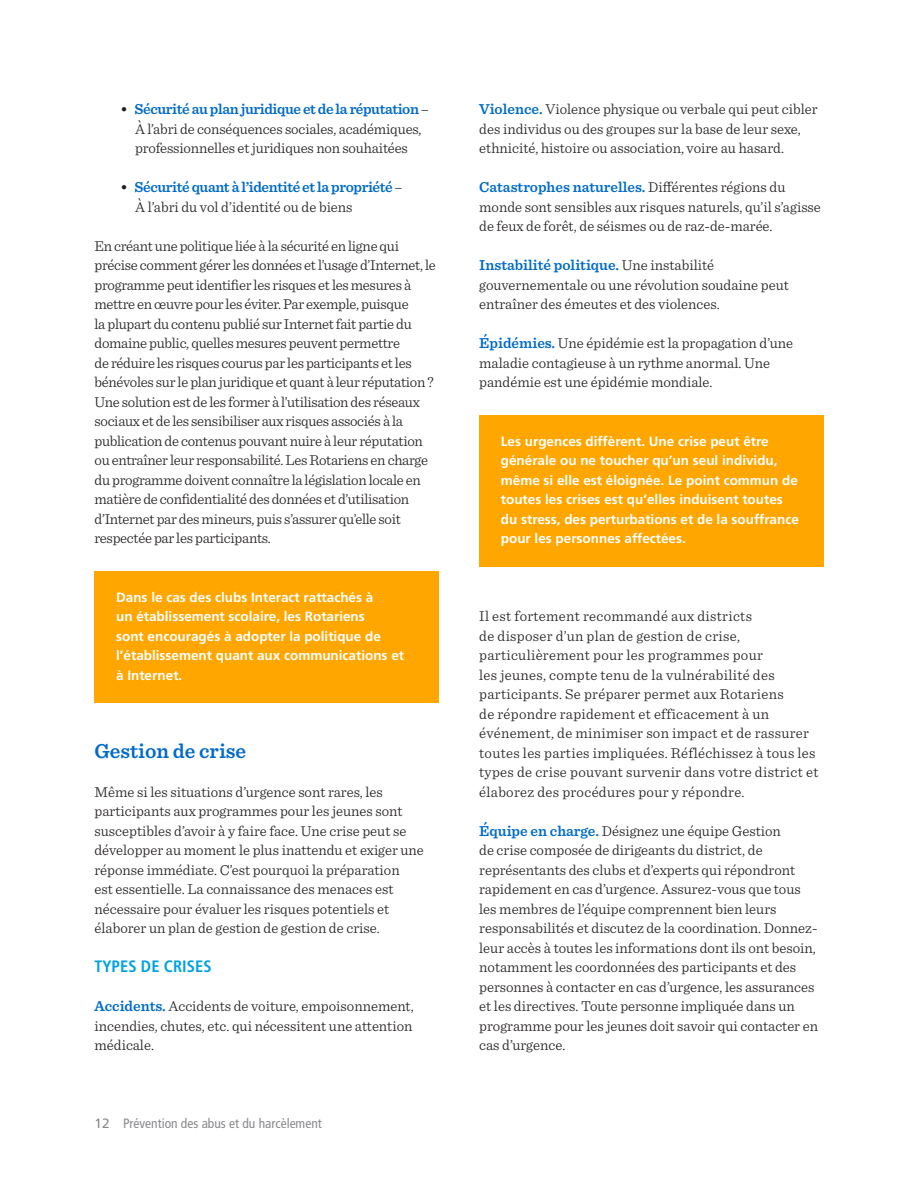
<style>
.page{position:relative;width:918px;height:1188px;background:#fff}
.page>*{position:absolute;margin:0;border:0;box-sizing:border-box;transform-origin:0 0}
.HEAD_B_after_yellow{font:600 21px "Sentinel";color:#006bc8}
.HEAD_C{font:700 condensed 16.5px "Frutiger LT Std";color:#00a3e0}
.body_text{font:300 15px/19.5px "Sentinel";color:#231f20}
.body_text-2{font:300 15px/19.5px "Sentinel";letter-spacing:-.02em;color:#231f20}
.body_text-3{font:300 15px/19.5px "Sentinel";letter-spacing:.02em;color:#231f20}
.t1{font:600 15px/19.5px "Sentinel";letter-spacing:-.025em;color:#006bc8}
.pullout_yellow_box_t{font:700 13.5px/19.5px "Frutiger LT Std";color:#fff}
.t2{font:condensed 13.5px "Frutiger LT Std";color:#8a8a8e}
.s1{font-weight:600}
.s2{font-weight:600;color:#006bc8}
.s3{color:#231f20}
.s4{font-weight:300;color:#231f20}
.s5{font-stretch:normal}
</style>
<div class="page">
<div style="left:94px;top:571px;width:345px;height:132px;background:#ffa700"></div>
<div style="left:479px;top:415px;width:345px;height:152px;background:#ffa700"></div>
<p class="body_text" style="left:120px;top:98px;width:310px;text-align:center"><span class="s1">•</span> <span class="s2">Sécurité au plan juridique et de la réputation</span> –<br>À l’abri de conséquences sociales, académiques, professionnelles et juridiques non souhaitées</p>
<p class="t1" style="left:135px;top:176px;width:269px;text-indent:-15px"><span class="s3">•</span> Sécurité quant à l’identité et la propriété <span class="s4">–<br>À l’abri du vol d’identité ou de biens</span></p>
<p class="body_text-2" style="left:94px;top:235px;width:343px">En créant une politique liée à la sécurité en ligne qui précise comment gérer les données et l’usage d’Internet, le programme peut identifier les risques et les mesures à mettre en œuvre pour les éviter. Par exemple, puisque<br>la plupart du contenu publié sur Internet fait partie du domaine public, quelles mesures peuvent permettre<br>de réduire les risques courus par les participants et les bénévoles sur le plan juridique et quant à leur réputation ?<br>Une solution est de les former à l’utilisation des réseaux sociaux et de les sensibiliser aux risques associés à la publication de contenus pouvant nuire à leur réputation ou entraîner leur responsabilité. Les Rotariens en charge du programme doivent connaître la législation locale en matière de confidentialité des données et d’utilisation d’Internet par des mineurs, puis s’assurer qu’elle soit respectée par les participants.</p>
<p class="pullout_yellow_box_t" style="left:116px;top:587px;width:290px">Dans le cas des clubs Interact rattachés à<br>un établissement scolaire, les Rotariens<br>sont encouragés à adopter la politique de l’établissement quant aux communications et à Internet.</p>
<p class="HEAD_B_after_yellow" style="left:94px;top:734px;width:153px">Gestion de crise</p>
<p class="body_text" style="left:94px;top:781px;width:331px">Même si les situations d’urgence sont rares, les participants aux programmes pour les jeunes sont susceptibles d’avoir à y faire face. Une crise peut se développer au moment le plus inattendu et exiger une réponse immédiate. C’est pourquoi la préparation<br>est essentielle. La connaissance des menaces est nécessaire pour évaluer les risques potentiels et élaborer un plan de gestion de gestion de crise.</p>
<p class="HEAD_C" style="left:94px;top:956px;width:119px">TYPES DE CRISES</p>
<p class="body_text" style="left:94px;top:995px;width:321px;text-align:justify"><span class="s2">Accidents.</span> Accidents de voiture, empoisonnement, incendies, chutes, etc. qui nécessitent une attention médicale.</p>
<p class="t2" style="left:94px;top:1115px;width:229px"><span class="s5">12</span> Prévention des abus et du harcèlement</p>
<p class="body_text" style="left:479px;top:98px;width:340px"><span class="s2">Violence.</span> Violence physique ou verbale qui peut cibler des individus ou des groupes sur la base de leur sexe, ethnicité, histoire ou association, voire au hasard.</p>
<p class="body_text" style="left:479px;top:176px;width:343px"><span class="s2">Catastrophes naturelles.</span> Différentes régions du monde sont sensibles aux risques naturels, qu’il s’agisse de feux de forêt, de séismes ou de raz-de-marée.</p>
<p class="body_text" style="left:479px;top:254px;width:311px"><span class="s2">Instabilité politique.</span> Une instabilité gouvernementale ou une révolution soudaine peut entraîner des émeutes et des violences.</p>
<p class="body_text" style="left:479px;top:332px;width:315px"><span class="s2">Épidémies.</span> Une épidémie est la propagation d’une maladie contagieuse à un rythme anormal. Une pandémie est une épidémie mondiale.</p>
<p class="pullout_yellow_box_t" style="left:501px;top:431px;width:300px">Les urgences diffèrent. Une crise peut être générale ou ne toucher qu’un seul individu, même si elle est éloignée. Le point commun de toutes les crises est qu’elles induisent toutes du stress, des perturbations et de la souffrance pour les personnes affectées.</p>
<p class="body_text-3" style="left:479px;top:605px;width:341px">Il est fortement recommandé aux districts<br>de disposer d’un plan de gestion de crise, particulièrement pour les programmes pour<br>les jeunes, compte tenu de la vulnérabilité des participants. Se préparer permet aux Rotariens<br>de répondre rapidement et efficacement à un événement, de minimiser son impact et de rassurer toutes les parties impliquées. Réfléchissez à tous les types de crise pouvant survenir dans votre district et élaborez des procédures pour y répondre.</p>
<p class="body_text" style="left:479px;top:820px;width:340px"><span class="s2">Équipe en charge.</span> Désignez une équipe Gestion<br>de crise composée de dirigeants du district, de représentants des clubs et d’experts qui répondront rapidement en cas d’urgence. Assurez-vous que tous les membres de l’équipe comprennent bien leurs responsabilités et discutez de la coordination. Donnez&shy;leur accès à toutes les informations dont ils ont besoin, notamment les coordonnées des participants et des personnes à contacter en cas d’urgence, les assurances et les directives. Toute personne impliquée dans un programme pour les jeunes doit savoir qui contacter en cas d’urgence.</p>
</div>
